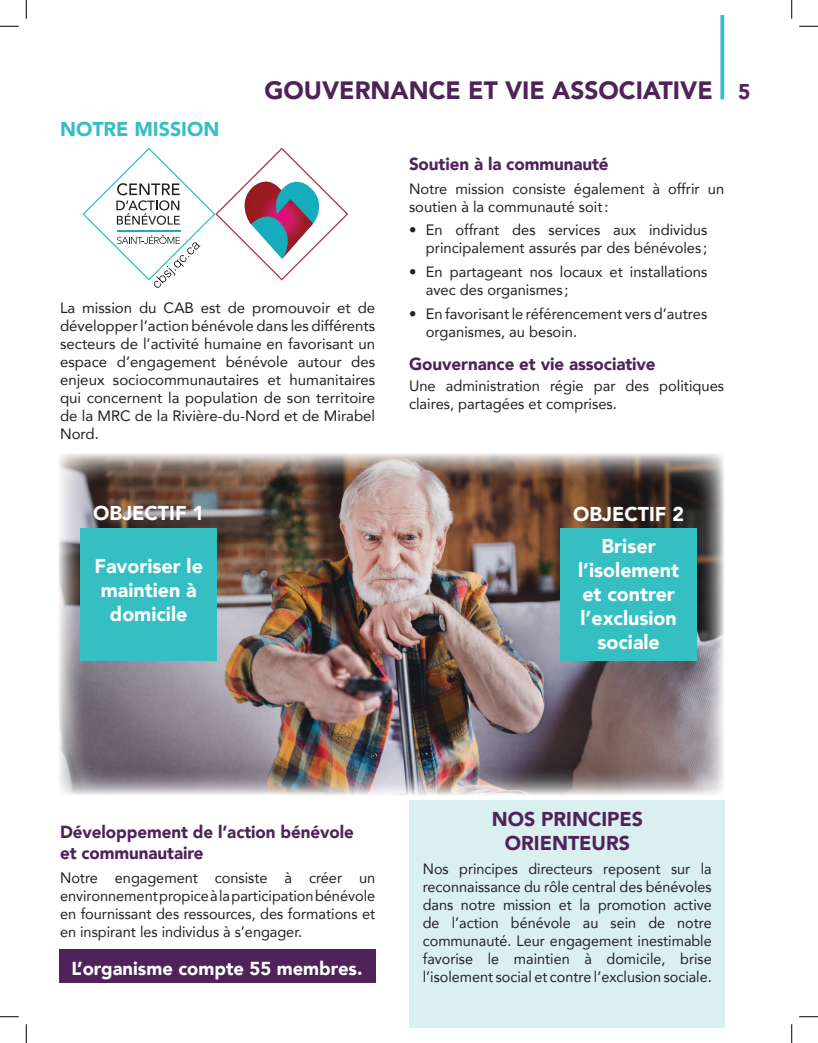
<style>
.page{position:relative;width:818px;height:1043px;background:#fff}
.page>*{position:absolute;margin:0;border:0;box-sizing:border-box;transform-origin:0 0}
.t1{font:900 25px "Avenir";color:#50225a}
.t2{font:900 20px/24px "Avenir";color:#fff;text-align:center}
.t3{font:900 20px/24px "Avenir";color:#50225a;text-align:center}
.t4{font:900 20px "Avenir";color:#35bfc3}
.t5{font:900 18.75px "Avenir";color:#fff}
.t6{font:900 17.5px/21px "Avenir";letter-spacing:-.005em;color:#50225a}
.t7{font:15px/18px "Avenir";color:#231f20}
.t8{font:15px/18px "Avenir";color:#231f20;text-align:justify;scale:.96 1}
.s1{font-size:21.25px}
</style>
<div class="page">
<svg style="left:82px;top:148px;width:266px;height:140px"></svg>
<svg style="left:720px;top:15px;width:4px;height:84px"></svg>
<img style="left:59px;top:453px;width:665px;height:342px">
<div style="left:80px;top:528px;width:137px;height:132px;background:#35bfc3"></div>
<div style="left:560px;top:528px;width:137px;height:132px;background:#35bfc3"></div>
<div style="left:409px;top:800px;width:315px;height:227px;background:#daeff0"></div>
<div style="left:59px;top:949px;width:316px;height:33px;background:#50225a"></div>
<svg style="left:0;top:25px;width:19px;height:2px"></svg>
<svg style="left:799px;top:25px;width:19px;height:2px"></svg>
<svg style="left:0;top:1016px;width:19px;height:1px"></svg>
<svg style="left:799px;top:1016px;width:19px;height:1px"></svg>
<svg style="left:25px;top:0;width:2px;height:19px"></svg>
<svg style="left:25px;top:1024px;width:2px;height:18px"></svg>
<svg style="left:791px;top:0;width:1px;height:19px"></svg>
<svg style="left:791px;top:1024px;width:1px;height:18px"></svg>
<h2 class="t4" style="left:60px;top:112px;width:161px">NOTRE MISSION</h2>
<h1 class="t1" style="left:264px;top:69px;width:487px">GOUVERNANCE ET VIE ASSOCIATIVE <span class="s1">5</span></h1>
<p class="t7" style="left:60px;top:298px;width:317px;text-align:justify">La mission du CAB est de promouvoir et de développer l’action bénévole dans les différents secteurs de l’activité humaine en favorisant un espace d’engagement bénévole autour des enjeux sociocommunautaires et humanitaires qui concernent la population de son territoire de la MRC de la Rivière-du-Nord et de Mirabel Nord.</p>
<h2 class="t2" style="left:93px;top:500px;width:112px">OBJECTIF 1</h2>
<h2 class="t2" style="left:94px;top:553px;width:110px">Favoriser le maintien à domicile</h2>
<p class="t6" style="left:409px;top:153px;width:201px">Soutien à la communauté</p>
<p class="t7" style="left:409px;top:179px;width:317px">Notre mission consiste également à offrir un soutien à la communauté soit:</p>
<p class="t7" style="left:409px;top:221px;width:300px;text-align:right">• En offrant des services aux individus principalement assurés par des bénévoles ;</p>
<p class="t7" style="left:426px;top:262px;width:283px;text-indent:-17px">• En partageant nos locaux et installations avec des organismes ;</p>
<p class="t7" style="left:426px;top:304px;width:283px;text-indent:-17px">• En favorisant le référencement vers d’autres organismes, au besoin.</p>
<p class="t6" style="left:409px;top:353px;width:248px">Gouvernance et vie associative</p>
<p class="t7" style="left:409px;top:376px;width:317px">Une administration régie par des politiques claires, partagées et comprises.</p>
<h2 class="t2" style="left:573px;top:501px;width:112px">OBJECTIF 2</h2>
<h2 class="t2" style="left:578px;top:533px;width:102px">Briser l’isolement et contrer l’exclusion sociale</h2>
<p class="t6" style="left:60px;top:820px;width:295px">Développement de l’action bénévole et communautaire</p>
<p class="t7" style="left:60px;top:867px;width:317px;text-align:justify">Notre engagement consiste à créer un environnement propice à la participation bénévole en fournissant des ressources, des formations et en inspirant les individus à s’engager.</p>
<p class="t5" style="left:71px;top:952px;width:292px">L’organisme compte 55 membres.</p>
<h2 class="t3" style="left:491px;top:806px;width:153px">NOS PRINCIPES<br>ORIENTEURS</h2>
<p class="t8" style="left:423px;top:859px;width:302px">Nos principes directeurs reposent sur la reconnaissance du rôle central des bénévoles dans notre mission et la promotion active de l’action bénévole au sein de notre communauté. Leur engagement inestimable favorise le maintien à domicile, brise l’isolement social et contre l’exclusion sociale.</p>
</div>
